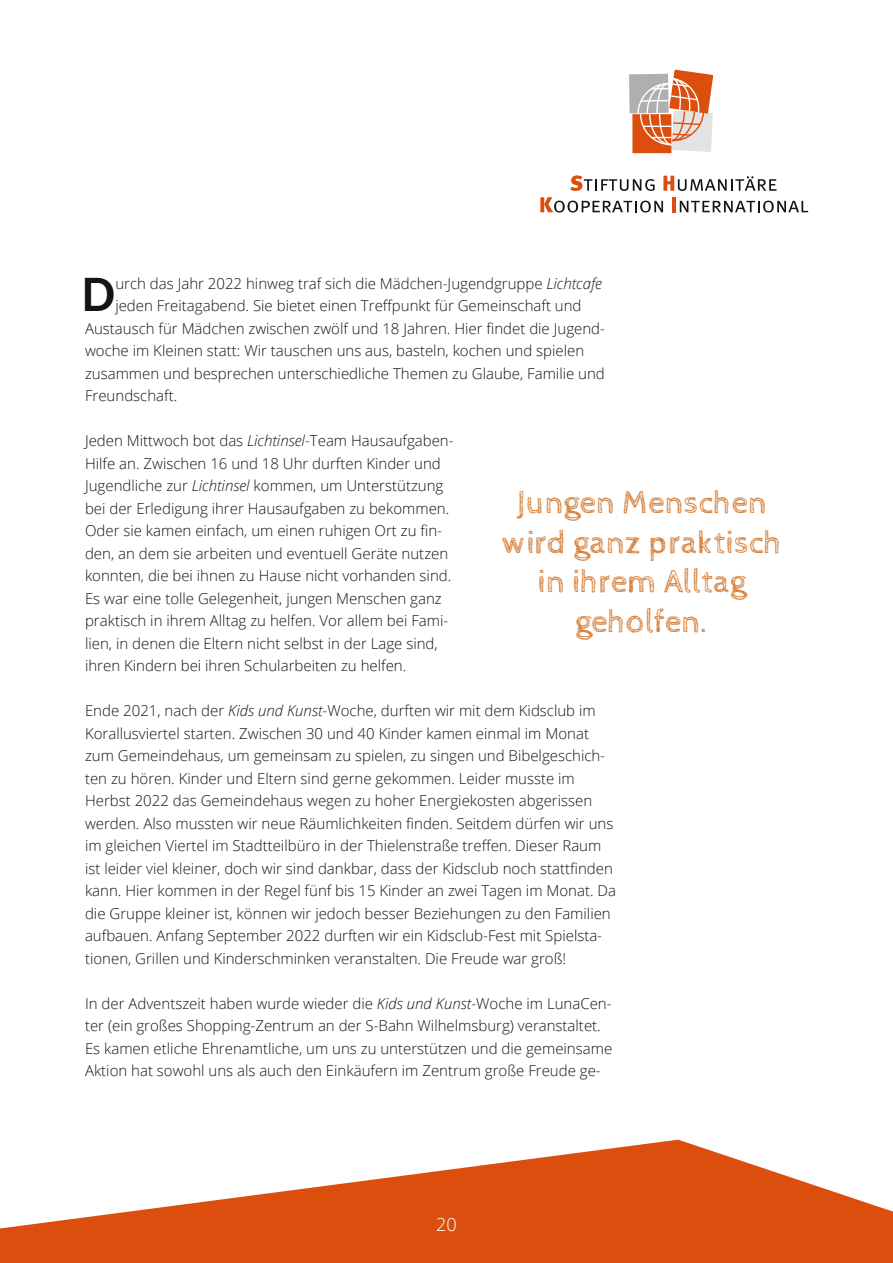
<style>
.page{position:relative;width:893px;height:1263px;background:#fff}
.page>*{position:absolute;margin:0;border:0;box-sizing:border-box;transform-origin:0 0}
.t1{font:700 47.1px "Cabin";color:#131413}
.t2{font:33px/39.6px "Cabin Sketch";color:#d7833f;text-align:center}
.t3{font:300 18px "Open Sans";color:#fff}
.t4{font:300 15px/22.5px "Open Sans";color:#131413}
.s1{font-style:italic}
</style>
<div class="page">
<svg style="left:0;top:1140px;width:893px;height:123px;fill:#dc4e0d"></svg>
<div style="left:632px;top:114px;width:39px;height:39px;background:#dc4e0d"></div>
<svg style="left:629px;top:70px;width:84px;height:82px"></svg>
<svg style="left:540px;top:197px;width:123px;height:15px"></svg>
<hr style="left:672px;top:197px;width:4px;height:15px;background:#dc4e0d">
<svg style="left:680px;top:201px;width:128px;height:11px"></svg>
<svg style="left:570px;top:175px;width:85px;height:16px"></svg>
<svg style="left:663px;top:176px;width:113px;height:15px"></svg>
<h1 class="t1" style="left:81px;top:257px;width:35px">D</h1>
<p class="t4" style="left:115px;top:271px;width:488px">urch das Jahr 2022 hinweg traf sich die Mädchen-Jugendgruppe <span class="s1">Lichtcafe</span></p>
<p class="t4" style="left:115px;top:294px;width:468px">jeden Freitagabend. Sie bietet einen Treffpunkt für Gemeinschaft und</p>
<p class="t4" style="left:85px;top:316px;width:521px">Austausch für Mädchen zwischen zwölf und 18 Jahren. Hier findet die Jugend-</p>
<p class="t4" style="left:85px;top:339px;width:501px">woche im Kleinen statt: Wir tauschen uns aus, basteln, kochen und spielen</p>
<p class="t4" style="left:85px;top:361px;width:521px">zusammen und besprechen unterschiedliche Themen zu Glaube, Familie und</p>
<p class="t4" style="left:85px;top:384px;width:94px">Freundschaft.</p>
<p class="t4" style="left:85px;top:429px;width:370px">Jeden Mittwoch bot das <span class="s1">Lichtinsel</span>-Team Hausaufgaben-Hilfe an. Zwischen 16 und 18 Uhr durften Kinder und Jugendliche zur <span class="s1">Lichtinsel</span> kommen, um Unterstützung bei der Erledigung ihrer Hausaufgaben zu bekommen.<br>Oder sie kamen einfach, um einen ruhigen Ort zu fin&shy;den, an dem sie arbeiten und eventuell Geräte nutzen konnten, die bei ihnen zu Hause nicht vorhanden sind.<br>Es war eine tolle Gelegenheit, jungen Menschen ganz praktisch in ihrem Alltag zu helfen. Vor allem bei Fami&shy;lien, in denen die Eltern nicht selbst in der Lage sind, ihren Kindern bei ihren Schularbeiten zu helfen.</p>
<p class="t4" style="left:85px;top:699px;width:533px">Ende 2021, nach der <span class="s1">Kids und Kunst</span>-Woche, durften wir mit dem Kidsclub im Korallusviertel starten. Zwischen 30 und 40 Kinder kamen einmal im Monat zum Gemeindehaus, um gemeinsam zu spielen, zu singen und Bibelgeschich&shy;ten zu hören. Kinder und Eltern sind gerne gekommen. Leider musste im Herbst 2022 das Gemeindehaus wegen zu hoher Energiekosten abgerissen werden. Also mussten wir neue Räumlichkeiten finden. Seitdem dürfen wir uns im gleichen Viertel im Stadtteilbüro in der Thielenstraße treffen. Dieser Raum ist leider viel kleiner, doch wir sind dankbar, dass der Kidsclub noch stattfinden kann. Hier kommen in der Regel fünf bis 15 Kinder an zwei Tagen im Monat. Da die Gruppe kleiner ist, können wir jedoch besser Beziehungen zu den Familien aufbauen. Anfang September 2022 durften wir ein Kidsclub-Fest mit Spielsta&shy;tionen, Grillen und Kinderschminken veranstalten. Die Freude war groß!</p>
<p class="t4" style="left:85px;top:991px;width:529px">In der Adventszeit haben wurde wieder die <span class="s1">Kids und Kunst</span>-Woche im LunaCen&shy;ter (ein großes Shopping-Zentrum an der S-Bahn Wilhelmsburg) veranstaltet.<br>Es kamen etliche Ehrenamtliche, um uns zu unterstützen und die gemeinsame Aktion hat sowohl uns als auch den Einkäufern im Zentrum große Freude ge-</p>
<h2 class="t2" style="left:502px;top:483px;width:282px">Jungen Menschen wird ganz praktisch in ihrem Alltag geholfen.</h2>
<p class="t3" style="left:436px;top:1212px;width:22px">20</p>
</div>
